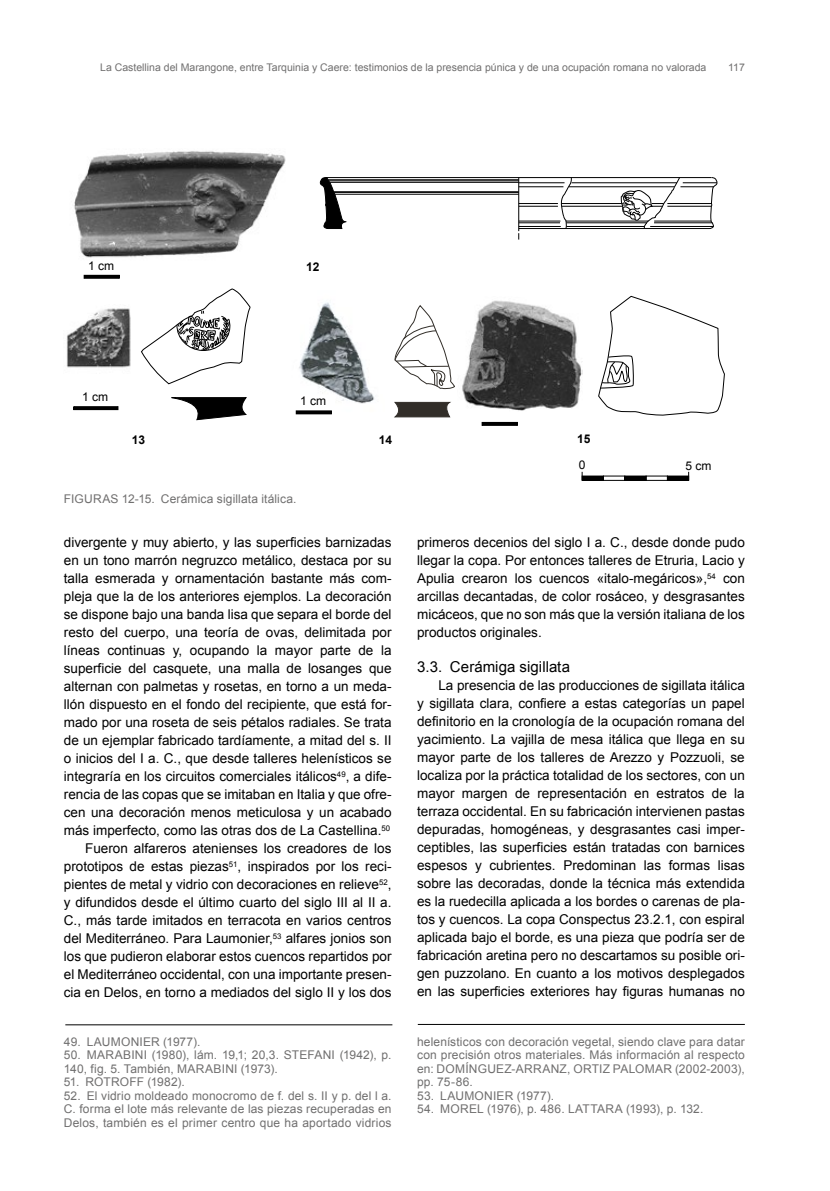
<style>
.page{position:relative;width:830px;height:1191px;background:#fff}
.page>*{position:absolute;margin:0;border:0;box-sizing:border-box;transform-origin:0 0}
.t1{font:15px "Arial";color:#000}
.t2{font:13.5px/18px "Arial";color:#000;text-align:justify}
.t3{font:13.5px "Arial";color:#000;scale:1.05 1}
.t4{font:12px/13.5px "Arial";letter-spacing:.015em;color:#706f6f;text-align:justify}
.t5{font:12px "Arial";color:#000}
.t6{font:700 12px "Arial";color:#000}
.t7{font:10.5px "Arial";color:#706f6f}
</style>
<div class="page">
<svg style="left:73px;top:177px;width:645px;height:303px"></svg>
<img style="left:73px;top:151px;width:218px;height:117px">
<svg style="left:140px;top:289px;width:111px;height:96px"></svg>
<svg style="left:170px;top:396px;width:78px;height:25px"></svg>
<div style="left:73px;top:406px;width:45px;height:4px;border:1px solid #000"></div>
<div style="left:84px;top:275px;width:36px;height:4px;border:1px solid #000"></div>
<img style="left:66px;top:304px;width:69px;height:70px">
<svg style="left:597px;top:296px;width:128px;height:120px"></svg>
<img style="left:457px;top:296px;width:124px;height:115px">
<svg style="left:394px;top:304px;width:61px;height:85px"></svg>
<svg style="left:392px;top:401px;width:60px;height:17px"></svg>
<hr style="left:582px;top:476px;width:21px;height:4px;background:#000">
<div style="left:581px;top:475px;width:22px;height:5px;border:1px solid #000"></div>
<hr style="left:624px;top:476px;width:21px;height:4px;background:#000">
<div style="left:624px;top:475px;width:22px;height:5px;border:1px solid #000"></div>
<hr style="left:667px;top:476px;width:21px;height:4px;background:#000">
<div style="left:666px;top:475px;width:22px;height:5px;border:1px solid #000"></div>
<img style="left:283px;top:291px;width:101px;height:122px">
<div style="left:481px;top:422px;width:36px;height:4px;border:1px solid #000"></div>
<div style="left:296px;top:410px;width:35px;height:4px;border:1px solid #000"></div>
<hr style="left:65px;top:1024px;width:327px;height:1px;background:#000">
<hr style="left:417px;top:1024px;width:327px;height:1px;background:#000">
<p class="t7" style="left:100px;top:62px;width:607px">La Castellina del Marangone, entre Tarquinia y Caere: testimonios de la presencia púnica y de una ocupación romana no valorada</p>
<p class="t7" style="left:727px;top:62px;width:18px">117</p>
<p class="t5" style="left:88px;top:259px;width:28px">1 cm</p>
<p class="t6" style="left:306px;top:260px;width:15px">12</p>
<p class="t5" style="left:82px;top:390px;width:28px">1 cm</p>
<p class="t5" style="left:300px;top:394px;width:28px">1 cm</p>
<p class="t6" style="left:132px;top:433px;width:15px">13</p>
<p class="t6" style="left:576px;top:432px;width:15px">15</p>
<p class="t6" style="left:379px;top:433px;width:15px">14</p>
<p class="t5" style="left:578px;top:458px;width:8px">0</p>
<p class="t5" style="left:685px;top:459px;width:28px">5 cm</p>
<p class="t4" style="left:64px;top:492px;width:234px">FIGURAS 12-15. Cerámica sigillata itálica.</p>
<p class="t2" style="left:64px;top:533px;width:329px;text-align:right">divergente y muy abierto, y las superficies barnizadas en un tono marrón negruzco metálico, destaca por su talla esmerada y ornamentación bastante más com&shy;pleja que la de los anteriores ejemplos. La decoración se dispone bajo una banda lisa que separa el borde del resto del cuerpo, una teoría de ovas, delimitada por líneas continuas y, ocupando la mayor parte de la superficie del casquete, una malla de losanges que alternan con palmetas y rosetas, en torno a un meda&shy;llón dispuesto en el fondo del recipiente, que está for&shy;mado por una roseta de seis pétalos radiales. Se trata de un ejemplar fabricado tardíamente, a mitad del s. II o inicios del I a. C., que desde talleres helenísticos se integraría en los circuitos comerciales itálicos<sup>49</sup>, a dife&shy;rencia de las copas que se imitaban en Italia y que ofre&shy;cen una decoración menos meticulosa y un acabado más imperfecto, como las otras dos de La Castellina.<sup>50<br></sup>Fueron alfareros atenienses los creadores de los prototipos de estas piezas<sup>51</sup>, inspirados por los reci&shy;pientes de metal y vidrio con decoraciones en relieve<sup>52</sup>, y difundidos desde el último cuarto del siglo III al II a.<br>C., más tarde imitados en terracota en varios centros del Mediterráneo. Para Laumonier,<sup>53</sup> alfares jonios son los que pudieron elaborar estos cuencos repartidos por el Mediterráneo occidental, con una importante presen&shy;cia en Delos, en torno a mediados del siglo II y los dos</p>
<p class="t2" style="left:417px;top:533px;width:329px">primeros decenios del siglo I a. C., desde donde pudo llegar la copa. Por entonces talleres de Etruria, Lacio y Apulia crearon los cuencos «italo-megáricos»,<sup>54</sup> con arcillas decantadas, de color rosáceo, y desgrasantes micáceos, que no son más que la versión italiana de los productos originales.</p>
<p class="t3" style="left:51px;top:551px;width:215px">Fig. 12-15, cerámica sigillata itálica.</p>
<p class="t1" style="left:417px;top:658px;width:154px">3.3. Cerámiga sigillata</p>
<p class="t2" style="left:417px;top:676px;width:329px;text-indent:21px">La presencia de las producciones de sigillata itálica y sigillata clara, confiere a estas categorías un papel definitorio en la cronología de la ocupación romana del yacimiento. La vajilla de mesa itálica que llega en su mayor parte de los talleres de Arezzo y Pozzuoli, se localiza por la práctica totalidad de los sectores, con un mayor margen de representación en estratos de la terraza occidental. En su fabricación intervienen pastas depuradas, homogéneas, y desgrasantes casi imper&shy;ceptibles, las superficies están tratadas con barnices espesos y cubrientes. Predominan las formas lisas sobre las decoradas, donde la técnica más extendida es la ruedecilla aplicada a los bordes o carenas de pla&shy;tos y cuencos. La copa Conspectus 23.2.1, con espiral aplicada bajo el borde, es una pieza que podría ser de fabricación aretina pero no descartamos su posible ori&shy;gen puzzolano. En cuanto a los motivos desplegados en las superficies exteriores hay figuras humanas no</p>
<p class="t4" style="left:64px;top:1034px;width:138px">49. LAUMONIER (1977).</p>
<p class="t4" style="left:64px;top:1048px;width:329px">50. MARABINI (1980), lám. 19,1; 20,3. STEFANI (1942), p.<br>140, fig. 5. También, MARABINI (1973).</p>
<p class="t4" style="left:64px;top:1075px;width:122px">51. ROTROFF (1982).</p>
<p class="t4" style="left:64px;top:1088px;width:329px">52. El vidrio moldeado monocromo de f. del s. II y p. del l a.<br>C. forma el lote más relevante de las piezas recuperadas en Delos, también es el primer centro que ha aportado vidrios</p>
<p class="t4" style="left:417px;top:1034px;width:329px">helenísticos con decoración vegetal, siendo clave para datar con precisión otros materiales. Más información al respecto en: DOMÍNGUEZ-ARRANZ, ORTIZ PALOMAR (2002-2003), pp. 75-86.</p>
<p class="t4" style="left:417px;top:1088px;width:138px">53. LAUMONIER (1977).</p>
<p class="t4" style="left:417px;top:1102px;width:287px">54. MOREL (1976), p. 486. LATTARA (1993), p. 132.</p>
</div>
